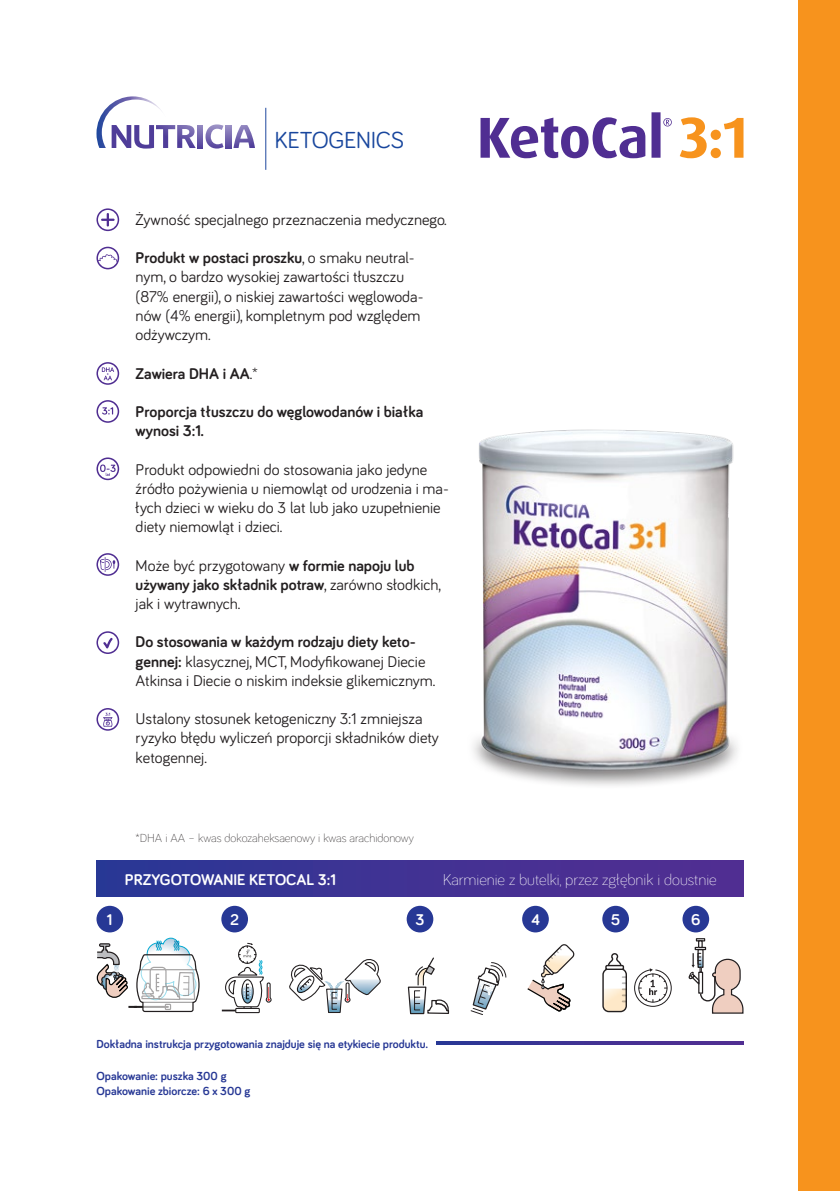
<style>
.page{position:relative;width:840px;height:1191px;background:#fff}
.page>*{position:absolute;margin:0;border:0;box-sizing:border-box;transform-origin:0 0}
.t1{font:24px "Bariol";letter-spacing:-.01em;color:#18469d}
.t2{font:16px/19.2px "Bariol";color:#231f20}
.t3{font:700 16px/19.2px "Bariol";color:#231f20}
.t4{font:300 16px "Bariol";color:#fff}
.t5{font:700 16px "Bariol";color:#fff}
.t6{font:700 12px/14.4px "Bariol";color:#273895}
.t7{font:300 12px "Bariol";color:#231f20}
.s1{font-weight:700}
.s2{font-weight:400}
</style>
<div class="page">
<img style="left:473px;top:429px;width:265px;height:357px">
<svg style="left:96px;top:938px;width:104px;height:74px"></svg>
<svg style="left:407px;top:957px;width:42px;height:57px"></svg>
<svg style="left:470px;top:962px;width:36px;height:53px"></svg>
<svg style="left:527px;top:944px;width:48px;height:68px"></svg>
<svg style="left:602px;top:953px;width:25px;height:60px"></svg>
<svg style="left:634px;top:968px;width:37px;height:39px"></svg>
<svg style="left:688px;top:938px;width:55px;height:75px"></svg>
<div style="left:235px;top:1008px;width:25px;height:5px;border:1px solid #231f20"></div>
<svg style="left:222px;top:942px;width:50px;height:69px"></svg>
<svg style="left:289px;top:959px;width:92px;height:54px"></svg>
<div style="left:96px;top:860px;width:647px;height:36px;background:linear-gradient(to right,#2a3795,#552d92)"></div>
<svg style="left:436px;top:1041px;width:307px;height:3px"></svg>
<svg style="left:96px;top:208px;width:23px;height:23px"></svg>
<svg style="left:96px;top:247px;width:23px;height:22px"></svg>
<svg style="left:96px;top:362px;width:23px;height:23px"></svg>
<svg style="left:96px;top:400px;width:23px;height:23px"></svg>
<svg style="left:96px;top:457px;width:23px;height:23px"></svg>
<svg style="left:96px;top:553px;width:23px;height:23px"></svg>
<svg style="left:96px;top:631px;width:23px;height:23px"></svg>
<svg style="left:96px;top:708px;width:23px;height:22px"></svg>
<div style="left:96px;top:905px;width:27px;height:27px;background:#273895;border-radius:50%"></div>
<div style="left:221px;top:905px;width:27px;height:27px;background:#273895;border-radius:50%"></div>
<div style="left:406px;top:905px;width:27px;height:27px;background:#273895;border-radius:50%"></div>
<div style="left:522px;top:905px;width:26px;height:27px;background:#273895;border-radius:50%"></div>
<div style="left:602px;top:905px;width:26px;height:27px;background:#273895;border-radius:50%"></div>
<div style="left:682px;top:905px;width:26px;height:27px;background:#273895;border-radius:50%"></div>
<svg style="left:226px;top:125px;width:5px;height:23px"></svg>
<svg style="left:233px;top:125px;width:22px;height:23px"></svg>
<svg style="left:205px;top:124px;width:18px;height:25px"></svg>
<svg style="left:198px;top:125px;width:5px;height:23px"></svg>
<svg style="left:96px;top:96px;width:99px;height:53px"></svg>
<hr style="left:265px;top:108px;width:1px;height:62px;background:#1f489e">
<div style="left:797px;top:0;width:42px;height:1191px;background:#f7931d"></div>
<svg style="left:679px;top:117px;width:64px;height:41px"></svg>
<svg style="left:480px;top:112px;width:191px;height:46px"></svg>
<h1 class="t1" style="left:274px;top:124px;width:131px">KETOGENICS</h1>
<p class="t2" style="left:135px;top:209px;width:312px">Żywność specjalnego przeznaczenia medycznego.</p>
<p class="t2" style="left:135px;top:247px;width:289px"><span class="s1">Produkt w postaci proszku</span>, o smaku neutral&shy;nym, o bardzo wysokiej zawartości tłuszczu (87% energii), o niskiej zawartości węglowoda&shy;nów (4% energii), kompletnym pod względem odżywczym.</p>
<p class="t3" style="left:135px;top:363px;width:124px">Zawiera DHA i AA<span class="s2">.*</span></p>
<p class="t3" style="left:135px;top:401px;width:289px">Proporcja tłuszczu do węglowodanów i białka wynosi 3:1.</p>
<p class="t2" style="left:135px;top:459px;width:314px">Produkt odpowiedni do stosowania jako jedyne źródło pożywienia u niemowląt od urodzenia i ma&shy;łych dzieci w wieku do 3 lat lub jako uzupełnienie diety niemowląt i dzieci.</p>
<p class="t2" style="left:135px;top:555px;width:307px">Może być przygotowany <span class="s1">w formie napoju lub używany jako składnik potraw</span>, zarówno słodkich, jak i wytrawnych.</p>
<p class="t2" style="left:135px;top:631px;width:301px"><span class="s1">Do stosowania w każdym rodzaju diety keto&shy;gennej:</span> klasycznej, MCT, Modyfikowanej Diecie<br>Atkinsa i Diecie o niskim indeksie glikemicznym.</p>
<p class="t2" style="left:135px;top:708px;width:304px">Ustalony stosunek ketogeniczny 3:1 zmniejsza ryzyko błędu wyliczeń proporcji składników diety ketogennej.</p>
<p class="t7" style="left:135px;top:829px;width:280px">*DHA i AA – kwas dokozaheksaenowy i kwas arachidonowy</p>
<p class="t5" style="left:125px;top:868px;width:213px">PRZYGOTOWANIE KETOCAL 3:1</p>
<p class="t4" style="left:442px;top:868px;width:275px">Karmienie z butelki, przez zgłębnik i doustnie</p>
<p class="t5" style="left:107px;top:909px;width:7px">1</p>
<p class="t5" style="left:230px;top:909px;width:10px">2</p>
<p class="t5" style="left:415px;top:909px;width:11px">3</p>
<p class="t5" style="left:530px;top:909px;width:10px">4</p>
<p class="t5" style="left:610px;top:909px;width:11px">5</p>
<p class="t5" style="left:690px;top:909px;width:11px">6</p>
<p class="t6" style="left:96px;top:1036px;width:333px">Dokładna instrukcja przygotowania znajduje się na etykiecie produktu.</p>
<p class="t6" style="left:96px;top:1068px;width:155px">Opakowanie: puszka 300 g<br>Opakowanie zbiorcze: 6 x 300 g</p>
</div>
